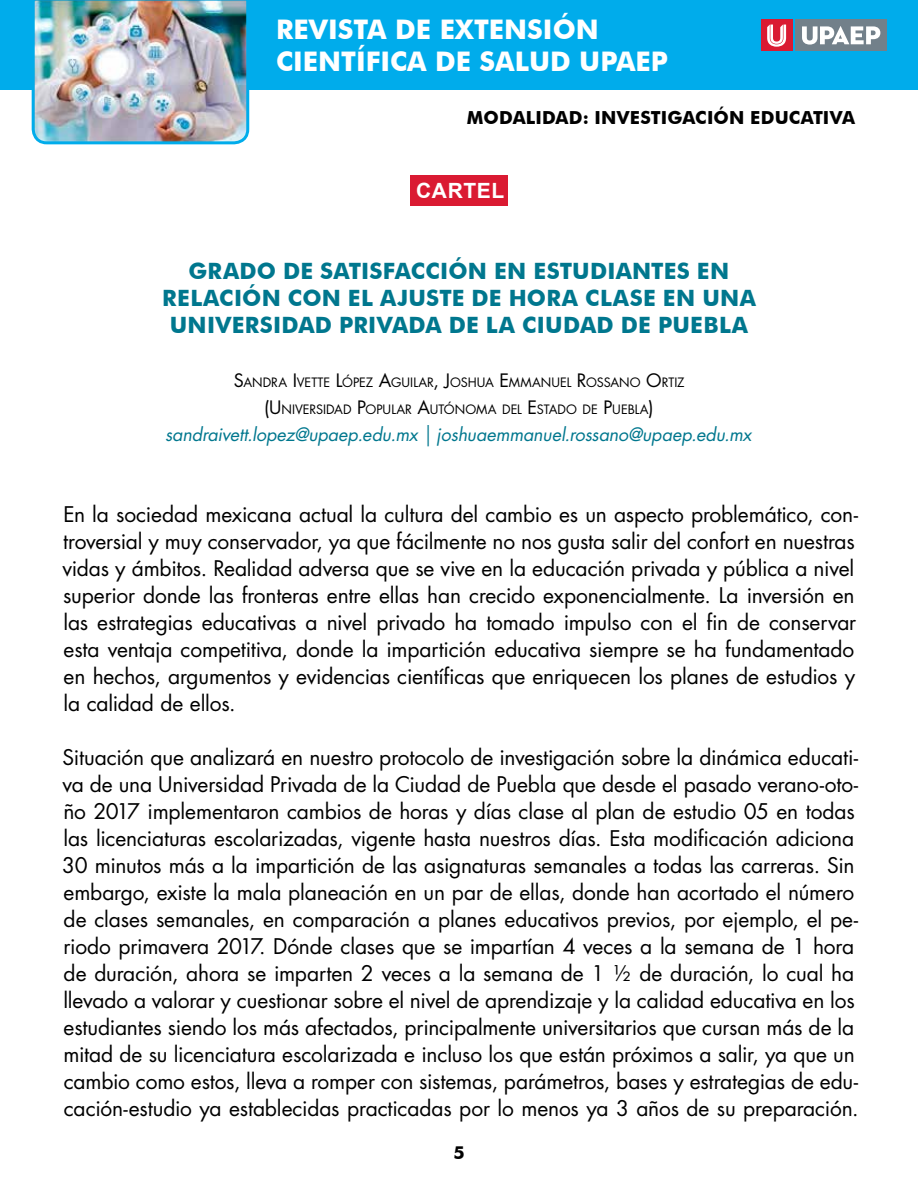
<style>
.page{position:relative;width:918px;height:1188px;background:#fff}
.page>*{position:absolute;margin:0;border:0;box-sizing:border-box;transform-origin:0 0}
.t1{font:700 27px/32.4px "Futura BT";color:#fff}
.t2{font:700 22.5px/27px "Futura BT";letter-spacing:.01em;color:#00778e;text-align:center}
.t3{font:21px/27px "Futura Std";letter-spacing:-.01em;color:#000}
.t4{font:700 21px "Arial";letter-spacing:.03em;color:#fff}
.t5{font:italic 18px "Futura Std";letter-spacing:-.005em;color:#00778e}
.t6{font:700 18px "Futura BT";letter-spacing:.005em;color:#000}
.t7{font:12.6px/27px "Futura Std";letter-spacing:-.005em;color:#000;text-align:center}
.s1{font-size:18px}
</style>
<div class="page">
<div style="left:0;top:0;width:918px;height:90px;background:#00aceb"></div>
<img style="left:31px;top:0;width:219px;height:145px">
<div style="left:796px;top:20px;width:91px;height:31px;background:#72808a"></div>
<svg style="left:802px;top:26px;width:78px;height:19px"></svg>
<div style="left:761px;top:20px;width:31px;height:31px;background:#da1a32"></div>
<svg style="left:767px;top:25px;width:19px;height:22px"></svg>
<div style="left:410px;top:175px;width:98px;height:30px;background:#da1a32"></div>
<p class="t1" style="left:276px;top:13px;width:393px">REVISTA DE EXTENSIÓN<br>CIENTÍFICA DE SALUD UPAEP</p>
<p class="t6" style="left:467px;top:107px;width:390px">MODALIDAD: INVESTIGACIÓN EDUCATIVA</p>
<p class="t4" style="left:416px;top:176px;width:90px">CARTEL</p>
<p class="t2" style="left:162px;top:257px;width:595px">GRADO DE SATISFACCIÓN EN ESTUDIANTES EN<br>RELACIÓN CON EL AJUSTE DE HORA CLASE EN UNA<br>UNIVERSIDAD PRIVADA DE LA CIUDAD DE PUEBLA</p>
<p class="t7" style="left:234px;top:369px;width:452px"><span class="s1">S</span>ANDRA <span class="s1">I</span>VETTE <span class="s1">L</span>ÓPEZ <span class="s1">A</span>GUILAR<span class="s1">, J</span>OSHUA <span class="s1">E</span>MMANUEL <span class="s1">R</span>OSSANO <span class="s1">O</span>RTIZ <span class="s1">(U</span> NIVERSIDAD <span class="s1">P</span>OPULAR <span class="s1">A</span>UTÓNOMA DEL <span class="s1">E</span>STADO DE <span class="s1">P</span>UEBLA<span class="s1">)</span></p>
<p class="t5" style="left:165px;top:423px;width:588px">sandraivett.lopez@upaep.edu.mx | joshuaemmanuel.rossano@upaep.edu.mx</p>
<p class="t3" style="left:62px;top:501px;width:797px">En la sociedad mexicana actual la cultura del cambio es un aspecto problemático, con&shy;troversial y muy conservador, ya que fácilmente no nos gusta salir del confort en nuestras vidas y ámbitos. Realidad adversa que se vive en la educación privada y pública a nivel superior donde las fronteras entre ellas han crecido exponencialmente. La inversión en las estrategias educativas a nivel privado ha tomado impulso con el fin de conservar esta ventaja competitiva, donde la impartición educativa siempre se ha fundamentado en hechos, argumentos y evidencias científicas que enriquecen los planes de estudios y la calidad de ellos.</p>
<p class="t3" style="left:62px;top:744px;width:798px">Situación que analizará en nuestro protocolo de investigación sobre la dinámica educati&shy;va de una Universidad Privada de la Ciudad de Puebla que desde el pasado verano-oto&shy;ño 2017 implementaron cambios de horas y días clase al plan de estudio 05 en todas las licenciaturas escolarizadas, vigente hasta nuestros días. Esta modificación adiciona 30 minutos más a la impartición de las asignaturas semanales a todas las carreras. Sin embargo, existe la mala planeación en un par de ellas, donde han acortado el número de clases semanales, en comparación a planes educativos previos, por ejemplo, el pe&shy;riodo primavera 2017. Dónde clases que se impartían 4 veces a la semana de 1 hora de duración, ahora se imparten 2 veces a la semana de 1 ½ de duración, lo cual ha llevado a valorar y cuestionar sobre el nivel de aprendizaje y la calidad educativa en los estudiantes siendo los más afectados, principalmente universitarios que cursan más de la mitad de su licenciatura escolarizada e incluso los que están próximos a salir, ya que un cambio como estos, lleva a romper con sistemas, parámetros, bases y estrategias de edu&shy;cación-estudio ya establecidas practicadas por lo menos ya 3 años de su preparación.</p>
<p class="t6" style="left:453px;top:1142px;width:13px">5</p>
</div>
